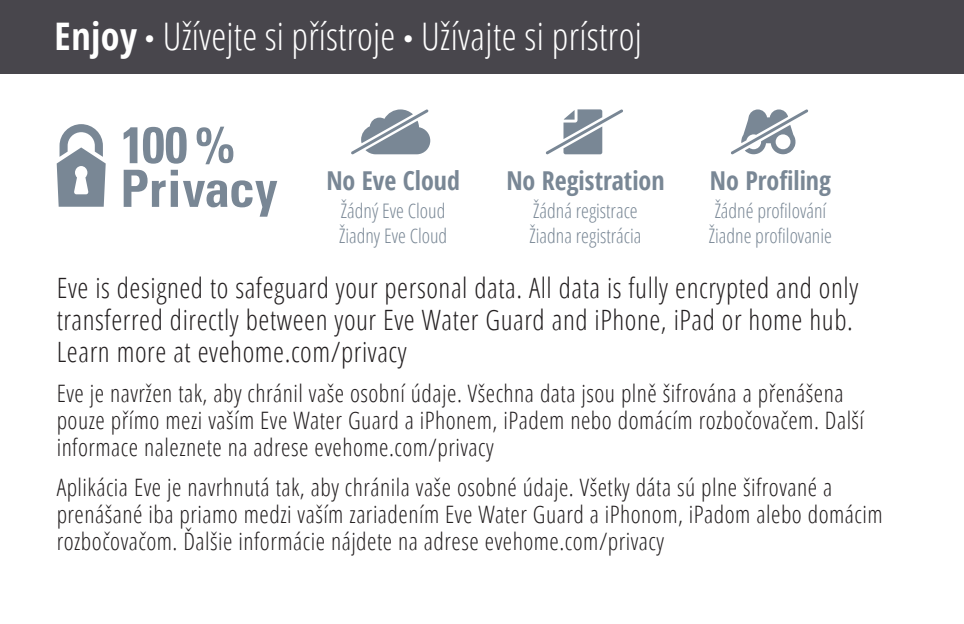
<style>
.page{position:relative;width:964px;height:624px;background:#fff}
.page>*{position:absolute;margin:0;border:0;box-sizing:border-box;transform-origin:0 0}
.t1{font:300 38px "Open Sans Condensed";letter-spacing:.005em;color:#fff}
.t2{font:300 28px/32px "Open Sans Condensed";letter-spacing:.02em;color:#231f20}
.t3{font:700 26px "Open Sans Condensed";color:#798795}
.t4{font:300 24px/27.2px "Open Sans Condensed";letter-spacing:.02em;color:#231f20}
.t5{font:300 20px/25.2px "Open Sans Condensed";color:#798795}
.s1{font-weight:700}
.s2{font-family:"Univers LT Std";font-weight:700;font-stretch:condensed;font-size:20px}
</style>
<div class="page">
<div style="left:0;top:0;width:964px;height:74px;background:#48464c"></div>
<svg style="left:57px;top:124px;width:49px;height:83px"></svg>
<svg style="left:124px;top:127px;width:13px;height:36px"></svg>
<svg style="left:143px;top:127px;width:44px;height:37px"></svg>
<svg style="left:197px;top:127px;width:36px;height:37px"></svg>
<svg style="left:124px;top:170px;width:153px;height:47px"></svg>
<svg style="left:351px;top:109px;width:79px;height:45px"></svg>
<svg style="left:546px;top:109px;width:77px;height:45px"></svg>
<svg style="left:731px;top:109px;width:77px;height:45px"></svg>
<h1 class="t1" style="left:54px;top:18px;width:589px"><span class="s1">Enjoy</span> <span class="s2">•</span> Užívejte si přístroje <span class="s2">•</span> Užívajte si prístroj</h1>
<p class="t3" style="left:326px;top:168px;width:135px">No Eve Cloud</p>
<p class="t5" style="left:339px;top:199px;width:110px">Žádný Eve Cloud<br>Žiadny Eve Cloud</p>
<p class="t3" style="left:506px;top:168px;width:160px">No Registration</p>
<p class="t5" style="left:529px;top:199px;width:113px">Žádná registrace<br>Žiadna registrácia</p>
<p class="t3" style="left:710px;top:168px;width:123px">No Profiling</p>
<p class="t5" style="left:709px;top:199px;width:125px">Žádné profilování<br>Žiadne profilovanie</p>
<p class="t2" style="left:57px;top:274px;width:803px">Eve is designed to safeguard your personal data. All data is fully encrypted and only transferred directly between your Eve Water Guard and iPhone, iPad or home hub.<br>Learn more at evehome.com/privacy</p>
<p class="t4" style="left:57px;top:381px;width:809px">Eve je navržen tak, aby chránil vaše osobní údaje. Všechna data jsou plně šifrována a přenášena pouze přímo mezi vaším Eve Water Guard a iPhonem, iPadem nebo domácím rozbočovačem. Další informace naleznete na adrese evehome.com/privacy</p>
<p class="t4" style="left:57px;top:475px;width:827px">Aplikácia Eve je navrhnutá tak, aby chránila vaše osobné údaje. Všetky dáta sú plne šifrované a prenášané iba priamo medzi vaším zariadením Eve Water Guard a iPhonom, iPadom alebo domácim rozbočovačom. Ďalšie informácie nájdete na adrese evehome.com/privacy</p>
</div>
